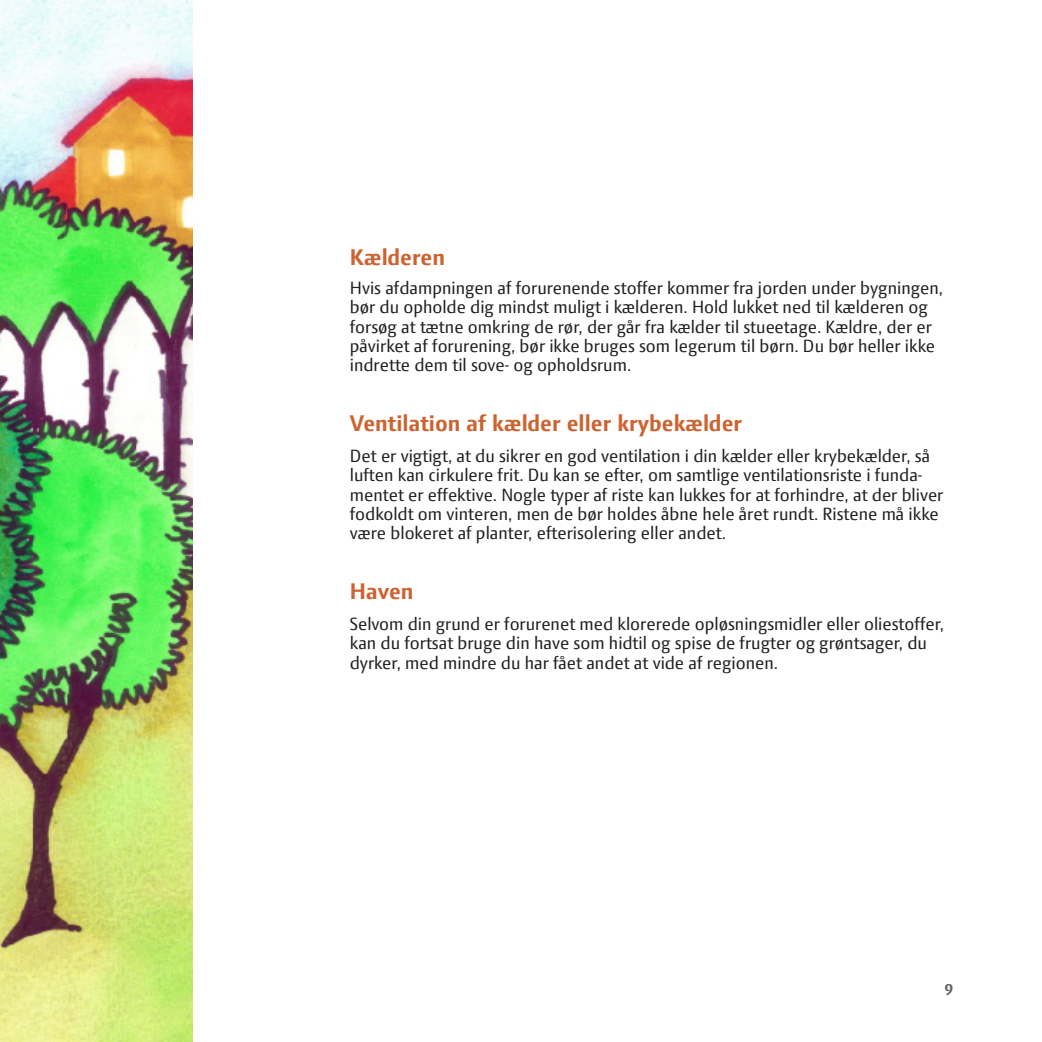
<style>
.page{position:relative;width:1042px;height:1042px;background:#fff}
.page>*{position:absolute;margin:0;border:0;box-sizing:border-box;transform-origin:0 0}
.Underrubrik{font:700 24.5px "Press Sans";color:#cc6330}
.brød{font:19.25px/19.2px "Press Sans";color:#231f20}
.t1{font:700 17.5px "Press Sans";color:#636366}
</style>
<div class="page">
<img style="left:1px;top:0;width:192px;height:1042px">
<p class="Underrubrik" style="left:350px;top:245px;width:97px">Kælderen</p>
<p class="brød" style="left:350px;top:280px;width:595px">Hvis afdampningen af forurenende stoffer kommer fra jorden under bygningen, bør du opholde dig mindst muligt i kælderen. Hold lukket ned til kælderen og forsøg at tætne omkring de rør, der går fra kælder til stueetage. Kældre, der er påvirket af forurening, bør ikke bruges som legerum til børn. Du bør heller ikke indrette dem til sove- og opholdsrum.</p>
<p class="Underrubrik" style="left:350px;top:411px;width:394px">Ventilation af kælder eller krybekælder</p>
<p class="brød" style="left:350px;top:448px;width:595px">Det er vigtigt, at du sikrer en god ventilation i din kælder eller krybekælder, så luften kan cirkulere frit. Du kan se efter, om samtlige ventilationsriste i funda&shy;mentet er effektive. Nogle typer af riste kan lukkes for at forhindre, at der bliver fodkoldt om vinteren, men de bør holdes åbne hele året rundt. Ristene må ikke være blokeret af planter, efterisolering eller andet.</p>
<p class="Underrubrik" style="left:350px;top:579px;width:65px">Haven</p>
<p class="brød" style="left:350px;top:616px;width:596px">Selvom din grund er forurenet med klorerede opløsningsmidler eller oliestoffer, kan du fortsat bruge din have som hidtil og spise de frugter og grøntsager, du dyrker, med mindre du har fået andet at vide af regionen.</p>
<p class="t1" style="left:944px;top:981px;width:10px">9</p>
</div>
